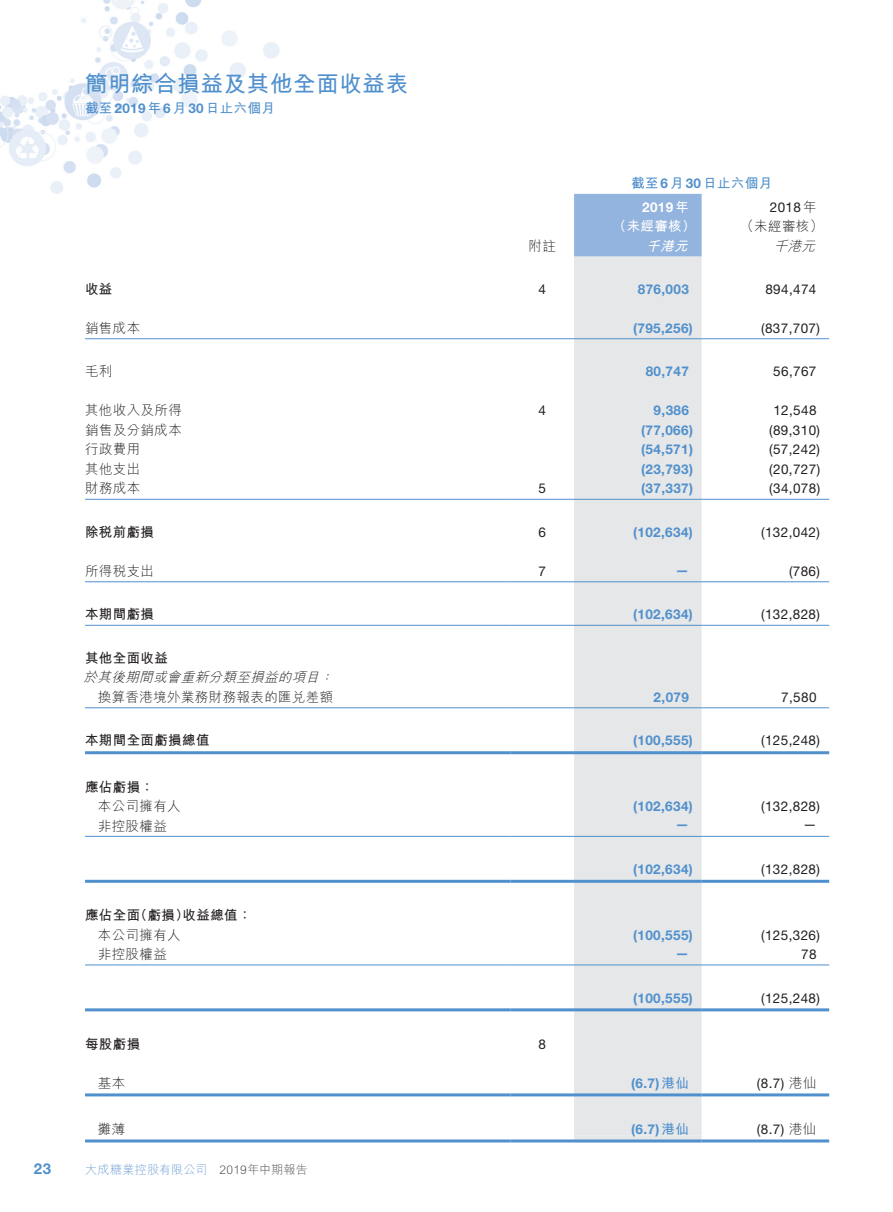
<style>
.page{position:relative;width:893px;height:1212px;background:#fff}
.page>*{position:absolute;margin:0;border:0;box-sizing:border-box;transform-origin:0 0}
.t1{font:700 22.5px "M Hei HK";letter-spacing:.03em;color:#5090cc}
.t2{font:700 15px "Helvetica Neue";color:#5090cc}
.t3{font:13.5px "Helvetica Neue";letter-spacing:.03em;color:#231f20}
.t4{font:700 13.5px "Helvetica Neue";letter-spacing:.03em;color:#5090cc}
.t5{font:300 13.5px "M Hei HK";letter-spacing:.03em;color:#231f20}
.t6{font:700 13.5px "M Hei HK";letter-spacing:.03em;color:#231f20}
.t7{font:700 13.5px "M Hei HK";letter-spacing:.03em;color:#5090cc}
.t8{font:italic 300 13.5px "M Hei HK";color:#231f20}
.t9{font:700 13.5px "M Hei HK";color:#fff}
.t10{font:700 13.5px "Helvetica Neue";color:#fff}
.t11{font:italic 700 13.5px "M Hei HK";color:#fff}
.t12{font:300 12px "M Hei HK";letter-spacing:.02em;color:#71a1d5}
.t13{font:300 12px "M Hei HK";letter-spacing:.02em;color:#57585a}
.s1{font-family:"Helvetica Neue"}
.s2{font-family:"M Hei HK"}
.s3{font-family:"M Hei HK";font-weight:300}
</style>
<div class="page">
<img style="left:0;top:0;width:830px;height:1143px">
<div style="left:574px;top:194px;width:128px;height:63px;background:#93b4de"></div>
<div style="left:574px;top:257px;width:128px;height:882px;background:#e6e7e9"></div>
<div style="left:574px;top:276px;width:128px;height:859px;background:#e6e7e9"></div>
<hr style="left:85px;top:338px;width:425px;height:1px;background:#5090cc">
<hr style="left:510px;top:338px;width:64px;height:1px;background:#5090cc">
<hr style="left:574px;top:338px;width:128px;height:1px;background:#5090cc">
<hr style="left:702px;top:338px;width:127px;height:1px;background:#5090cc">
<hr style="left:85px;top:499px;width:425px;height:1px;background:#5090cc">
<hr style="left:510px;top:499px;width:64px;height:1px;background:#5090cc">
<hr style="left:574px;top:499px;width:128px;height:1px;background:#5090cc">
<hr style="left:702px;top:499px;width:127px;height:1px;background:#5090cc">
<hr style="left:85px;top:581px;width:425px;height:1px;background:#5090cc">
<hr style="left:510px;top:581px;width:64px;height:1px;background:#5090cc">
<hr style="left:574px;top:581px;width:128px;height:1px;background:#5090cc">
<hr style="left:702px;top:581px;width:127px;height:1px;background:#5090cc">
<hr style="left:85px;top:625px;width:425px;height:1px;background:#5090cc">
<hr style="left:510px;top:625px;width:64px;height:1px;background:#5090cc">
<hr style="left:574px;top:625px;width:128px;height:1px;background:#5090cc">
<hr style="left:702px;top:625px;width:127px;height:1px;background:#5090cc">
<hr style="left:85px;top:707px;width:425px;height:1px;background:#5090cc">
<hr style="left:510px;top:707px;width:64px;height:1px;background:#5090cc">
<hr style="left:574px;top:707px;width:128px;height:1px;background:#5090cc">
<hr style="left:702px;top:707px;width:127px;height:1px;background:#5090cc">
<hr style="left:85px;top:751px;width:425px;height:3px;background:#5090cc">
<hr style="left:510px;top:751px;width:64px;height:3px;background:#5090cc">
<hr style="left:574px;top:751px;width:128px;height:3px;background:#5090cc">
<hr style="left:702px;top:751px;width:127px;height:3px;background:#5090cc">
<hr style="left:85px;top:836px;width:425px;height:1px;background:#5090cc">
<hr style="left:510px;top:836px;width:64px;height:1px;background:#5090cc">
<hr style="left:574px;top:836px;width:128px;height:1px;background:#5090cc">
<hr style="left:702px;top:836px;width:127px;height:1px;background:#5090cc">
<hr style="left:85px;top:880px;width:425px;height:3px;background:#5090cc">
<hr style="left:510px;top:880px;width:64px;height:3px;background:#5090cc">
<hr style="left:574px;top:880px;width:128px;height:3px;background:#5090cc">
<hr style="left:702px;top:880px;width:127px;height:3px;background:#5090cc">
<hr style="left:85px;top:964px;width:425px;height:1px;background:#5090cc">
<hr style="left:510px;top:964px;width:64px;height:1px;background:#5090cc">
<hr style="left:574px;top:964px;width:128px;height:1px;background:#5090cc">
<hr style="left:702px;top:964px;width:127px;height:1px;background:#5090cc">
<hr style="left:85px;top:1008px;width:425px;height:3px;background:#5090cc">
<hr style="left:510px;top:1008px;width:64px;height:3px;background:#5090cc">
<hr style="left:574px;top:1008px;width:128px;height:3px;background:#5090cc">
<hr style="left:702px;top:1008px;width:127px;height:3px;background:#5090cc">
<hr style="left:85px;top:1093px;width:425px;height:3px;background:#5090cc">
<hr style="left:510px;top:1093px;width:64px;height:3px;background:#5090cc">
<hr style="left:574px;top:1093px;width:128px;height:3px;background:#5090cc">
<hr style="left:702px;top:1093px;width:127px;height:3px;background:#5090cc">
<hr style="left:85px;top:1139px;width:425px;height:3px;background:#5090cc">
<hr style="left:510px;top:1139px;width:64px;height:3px;background:#5090cc">
<hr style="left:574px;top:1139px;width:128px;height:3px;background:#5090cc">
<hr style="left:702px;top:1139px;width:127px;height:3px;background:#5090cc">
<h1 class="t1" style="left:85px;top:68px;width:325px">簡明綜合損益及其他全面收益表</h1>
<p class="t7" style="left:85px;top:98px;width:191px">截至<span class="s1">2019</span>年<span class="s1">6</span>月<span class="s1">30</span>日止六個月</p>
<h1 class="t1" style="left:85px;top:68px;width:93px">財務摘要</h1>
<p class="t2" style="left:34px;top:1159px;width:19px">23</p>
<p class="t6" style="left:85px;top:279px;width:29px">收益</p>
<p class="t5" style="left:85px;top:318px;width:57px">銷售成本</p>
<p class="t5" style="left:85px;top:362px;width:29px">毛利</p>
<p class="t5" style="left:85px;top:401px;width:98px">其他收入及所得</p>
<p class="t5" style="left:85px;top:420px;width:98px">銷售及分銷成本</p>
<p class="t5" style="left:85px;top:440px;width:57px">行政費用</p>
<p class="t5" style="left:85px;top:459px;width:57px">其他支出</p>
<p class="t5" style="left:85px;top:479px;width:57px">財務成本</p>
<p class="t6" style="left:85px;top:522px;width:71px">除稅前虧損</p>
<p class="t5" style="left:85px;top:561px;width:71px">所得稅支出</p>
<p class="t6" style="left:85px;top:605px;width:71px">本期間虧損</p>
<p class="t6" style="left:85px;top:648px;width:84px">其他全面收益</p>
<p class="t8" style="left:84px;top:668px;width:242px">於其後期間或會重新分類至損益的項目</p>
<p class="t8" style="left:320px;top:668px;width:20px">：</p>
<p class="t5" style="left:98px;top:687px;width:237px">換算香港境外業務財務報表的匯兌差額</p>
<p class="t6" style="left:85px;top:731px;width:126px">本期間全面虧損總值</p>
<p class="t6" style="left:85px;top:777px;width:71px">應佔虧損：</p>
<p class="t5" style="left:98px;top:796px;width:84px">本公司擁有人</p>
<p class="t5" style="left:98px;top:816px;width:71px">非控股權益</p>
<p class="t6" style="left:85px;top:905px;width:57px">應佔全面</p>
<p class="t6" style="left:183px;top:905px;width:71px">收益總值：</p>
<p class="t6" style="left:134px;top:905px;width:57px">（虧損）</p>
<p class="t5" style="left:98px;top:925px;width:84px">本公司擁有人</p>
<p class="t5" style="left:98px;top:945px;width:71px">非控股權益</p>
<p class="t6" style="left:85px;top:1034px;width:57px">每股虧損</p>
<p class="t5" style="left:98px;top:1073px;width:29px">基本</p>
<p class="t5" style="left:98px;top:1119px;width:29px">攤薄</p>
<p class="t12" style="left:85px;top:1161px;width:124px">大成糖業控股有限公司</p>
<p class="t13" style="left:219px;top:1161px;width:90px">2019年中期報告</p>
<p class="t7" style="left:631px;top:173px;width:143px">截至<span class="s1">6</span>月<span class="s1">30</span>日止六個月</p>
<p class="t10" style="left:642px;top:198px;width:48px">2019<span class="s2">年</span></p>
<p class="t3" style="left:770px;top:199px;width:48px">2018 <span class="s3">年</span></p>
<p class="t9" style="left:613px;top:216px;width:84px">（未經審核）</p>
<p class="t5" style="left:740px;top:217px;width:84px">（未經審核(</p>
<p class="t5" style="left:529px;top:236px;width:29px">附註</p>
<p class="t11" style="left:646px;top:236px;width:47px">千港元</p>
<p class="t8" style="left:774px;top:236px;width:48px">千港元</p>
<p class="t3" style="left:538px;top:281px;width:9px">4</p>
<p class="t4" style="left:638px;top:281px;width:53px">876,003</p>
<p class="t3" style="left:765px;top:281px;width:53px">894,474</p>
<p class="t4" style="left:633px;top:320px;width:61px">)795,256(</p>
<p class="t3" style="left:761px;top:320px;width:60px">)837,707(</p>
<p class="t4" style="left:646px;top:363px;width:45px">80,747</p>
<p class="t3" style="left:773px;top:364px;width:45px">56,767</p>
<p class="t3" style="left:538px;top:403px;width:9px">4</p>
<p class="t4" style="left:654px;top:402px;width:37px">9,386</p>
<p class="t3" style="left:773px;top:403px;width:45px">12,548</p>
<p class="t4" style="left:641px;top:422px;width:53px">)77,066(</p>
<p class="t3" style="left:769px;top:422px;width:52px">)89,310(</p>
<p class="t4" style="left:641px;top:441px;width:53px">)54,571(</p>
<p class="t3" style="left:769px;top:442px;width:52px">)57,242(</p>
<p class="t4" style="left:641px;top:461px;width:53px">)23,793(</p>
<p class="t3" style="left:769px;top:461px;width:52px">)20,727(</p>
<p class="t3" style="left:539px;top:480px;width:9px">5</p>
<p class="t4" style="left:641px;top:480px;width:53px">)37,337(</p>
<p class="t3" style="left:769px;top:480px;width:52px">)34,078(</p>
<p class="t3" style="left:538px;top:524px;width:9px">6</p>
<p class="t4" style="left:633px;top:524px;width:61px">)102,634(</p>
<p class="t3" style="left:761px;top:524px;width:60px">)132,042(</p>
<p class="t3" style="left:538px;top:563px;width:9px">7</p>
<p class="t4" style="left:675px;top:561px;width:15px">—</p>
<p class="t3" style="left:789px;top:563px;width:33px">)786(</p>
<p class="t4" style="left:633px;top:606px;width:61px">)102,634(</p>
<p class="t3" style="left:761px;top:607px;width:60px">)132,828(</p>
<p class="t4" style="left:654px;top:689px;width:37px">2,079</p>
<p class="t3" style="left:781px;top:689px;width:37px">7,580</p>
<p class="t4" style="left:633px;top:732px;width:61px">)100,555(</p>
<p class="t3" style="left:761px;top:733px;width:60px">)125,248(</p>
<p class="t4" style="left:633px;top:798px;width:61px">)102,634(</p>
<p class="t3" style="left:761px;top:798px;width:60px">)132,828(</p>
<p class="t4" style="left:675px;top:816px;width:15px">—</p>
<p class="t3" style="left:803px;top:816px;width:15px">—</p>
<p class="t4" style="left:633px;top:861px;width:61px">)102,634(</p>
<p class="t3" style="left:761px;top:861px;width:60px">)132,828(</p>
<p class="t4" style="left:633px;top:926px;width:61px">)100,555(</p>
<p class="t3" style="left:761px;top:927px;width:60px">)125,326(</p>
<p class="t4" style="left:675px;top:944px;width:15px">—</p>
<p class="t3" style="left:801px;top:946px;width:17px">78</p>
<p class="t4" style="left:633px;top:989px;width:61px">)100,555(</p>
<p class="t3" style="left:761px;top:990px;width:60px">)125,248(</p>
<p class="t3" style="left:538px;top:1036px;width:9px">8</p>
<p class="t4" style="left:631px;top:1074px;width:59px">(6.7)<span class="s2">港仙</span></p>
<p class="t3" style="left:757px;top:1075px;width:61px">(8.7) <span class="s3">港仙</span></p>
<p class="t4" style="left:631px;top:1120px;width:59px">(6.7)<span class="s2">港仙</span></p>
<p class="t3" style="left:757px;top:1121px;width:61px">(8.7) <span class="s3">港仙</span></p>
</div>
